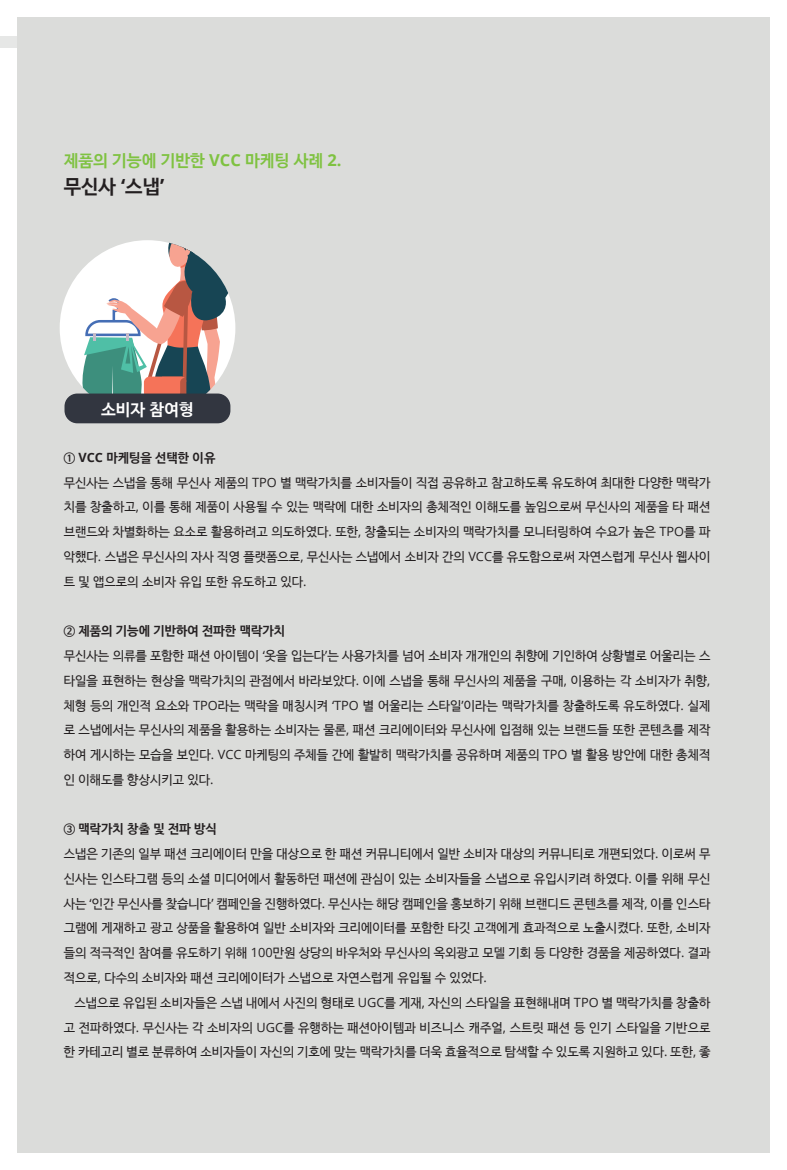
<style>
.page{position:relative;width:787px;height:1170px;background:#fff}
.page>*{position:absolute;margin:0;border:0;box-sizing:border-box;transform-origin:0 0}
.t1{font:700 19.5px "Nanum Barun Gothic";color:#231f20}
.t2{font:700 16.5px "Nanum Barun Gothic";color:#7fc241}
.t3{font:700 16.5px "Nanum Barun Gothic";color:#fff}
.t4{font:12.75px/24.8px "Nanum Barun Gothic";color:#231f20;text-align:justify}
.t5{font:700 12.75px "Nanum Barun Gothic";color:#231f20}
.s1{font-family:"Open Sans"}
</style>
<div class="page">
<div style="left:0;top:36px;width:35px;height:12px;background:#e6e7e6"></div>
<div style="left:17px;top:17px;width:753px;height:1135px;background:#dbdcda"></div>
<div style="left:60px;top:240px;width:175px;height:176px;background:#fff;border-radius:50%"></div>
<svg style="left:80px;top:240px;width:151px;height:176px"></svg>
<div style="left:64px;top:393px;width:166px;height:30px;background:#323640;border-radius:13px"></div>
<p class="t2" style="left:64px;top:152px;width:279px">제품의 기능에 기반한 <span class="s1">VCC</span> 마케팅 사례 <span class="s1">2.</span></p>
<p class="t1" style="left:64px;top:176px;width:102px">무신사 <span class="s1">‘</span>스냅<span class="s1">’</span></p>
<p class="t3" style="left:101px;top:401px;width:94px">소비자 참여형</p>
<p class="t5" style="left:64px;top:451px;width:153px">① <span class="s1">VCC</span> 마케팅을 선택한 이유</p>
<p class="t4" style="left:64px;top:470px;width:648px">무신사는 스냅을 통해 무신사 제품의 <span class="s1">TPO</span> 별 맥락가치를 소비자들이 직접 공유하고 참고하도록 유도하여 최대한 다양한 맥락가 치를 창출하고<span class="s1">,</span> 이를 통해 제품이 사용될 수 있는 맥락에 대한 소비자의 총체적인 이해도를 높임으로써 무신사의 제품을 타 패션 브랜드와 차별화하는 요소로 활용하려고 의도하였다<span class="s1">.</span> 또한<span class="s1">,</span> 창출되는 소비자의 맥락가치를 모니터링하여 수요가 높은 <span class="s1">TPO</span>를 파 악했다<span class="s1">.</span> 스냅은 무신사의 자사 직영 플랫폼으로<span class="s1">,</span> 무신사는 스냅에서 소비자 간의 <span class="s1">VCC</span>를 유도함으로써 자연스럽게 무신사 웹사이 트 및 앱으로의 소비자 유입 또한 유도하고 있다<span class="s1">.</span></p>
<p class="t5" style="left:64px;top:624px;width:223px">② 제품의 기능에 기반하여 전파한 맥락가치</p>
<p class="t4" style="left:64px;top:644px;width:648px">무신사는 의류를 포함한 패션 아이템이 <span class="s1">‘</span>옷을 입는다<span class="s1">’</span>는 사용가치를 넘어 소비자 개개인의 취향에 기인하여 상황별로 어울리는 스 타일을 표현하는 현상을 맥락가치의 관점에서 바라보았다<span class="s1">.</span> 이에 스냅을 통해 무신사의 제품을 구매<span class="s1">,</span> 이용하는 각 소비자가 취향<span class="s1">, </span>체형 등의 개인적 요소와 <span class="s1">TPO</span>라는 맥락을 매칭시켜 <span class="s1">‘TPO</span> 별 어울리는 스타일<span class="s1">’</span>이라는 맥락가치를 창출하도록 유도하였다<span class="s1">.</span> 실제 로 스냅에서는 무신사의 제품을 활용하는 소비자는 물론<span class="s1">,</span> 패션 크리에이터와 무신사에 입점해 있는 브랜드들 또한 콘텐츠를 제작 하여 게시하는 모습을 보인다<span class="s1">. VCC</span> 마케팅의 주체들 간에 활발히 맥락가치를 공유하며 제품의 <span class="s1">TPO</span> 별 활용 방안에 대한 총체적 인 이해도를 향상시키고 있다<span class="s1">.</span></p>
<p class="t5" style="left:64px;top:822px;width:155px">③ 맥락가치 창출 및 전파 방식</p>
<p class="t4" style="left:64px;top:842px;width:648px">스냅은 기존의 일부 패션 크리에이터 만을 대상으로 한 패션 커뮤니티에서 일반 소비자 대상의 커뮤니티로 개편되었다<span class="s1">.</span> 이로써 무 신사는 인스타그램 등의 소셜 미디어에서 활동하던 패션에 관심이 있는 소비자들을 스냅으로 유입시키려 하였다<span class="s1">.</span> 이를 위해 무신 사는 <span class="s1">‘</span>인간 무신사를 찾습니다<span class="s1">’</span> 캠페인을 진행하였다<span class="s1">.</span> 무신사는 해당 캠페인을 홍보하기 위해 브랜디드 콘텐츠를 제작<span class="s1">,</span> 이를 인스타 그램에 게재하고 광고 상품을 활용하여 일반 소비자와 크리에이터를 포함한 타깃 고객에게 효과적으로 노출시켰다<span class="s1">.</span> 또한<span class="s1">,</span> 소비자 들의 적극적인 참여를 유도하기 위해 <span class="s1">100</span>만원 상당의 바우처와 무신사의 옥외광고 모델 기회 등 다양한 경품을 제공하였다<span class="s1">.</span> 결과 적으로<span class="s1">,</span> 다수의 소비자와 패션 크리에이터가 스냅으로 자연스럽게 유입될 수 있었다<span class="s1">.</span></p>
<p class="t4" style="left:64px;top:990px;width:648px;text-indent:11px">스냅으로 유입된 소비자들은 스냅 내에서 사진의 형태로 <span class="s1">UGC</span>를 게재<span class="s1">,</span> 자신의 스타일을 표현해내며 <span class="s1">TPO</span> 별 맥락가치를 창출하 고 전파하였다<span class="s1">.</span> 무신사는 각 소비자의 <span class="s1">UGC</span>를 유행하는 패션아이템과 비즈니스 캐주얼<span class="s1">,</span> 스트릿 패션 등 인기 스타일을 기반으로 한 카테고리 별로 분류하여 소비자들이 자신의 기호에 맞는 맥락가치를 더욱 효율적으로 탐색할 수 있도록 지원하고 있다<span class="s1">.</span> 또한<span class="s1">,</span> 좋</p>
</div>
